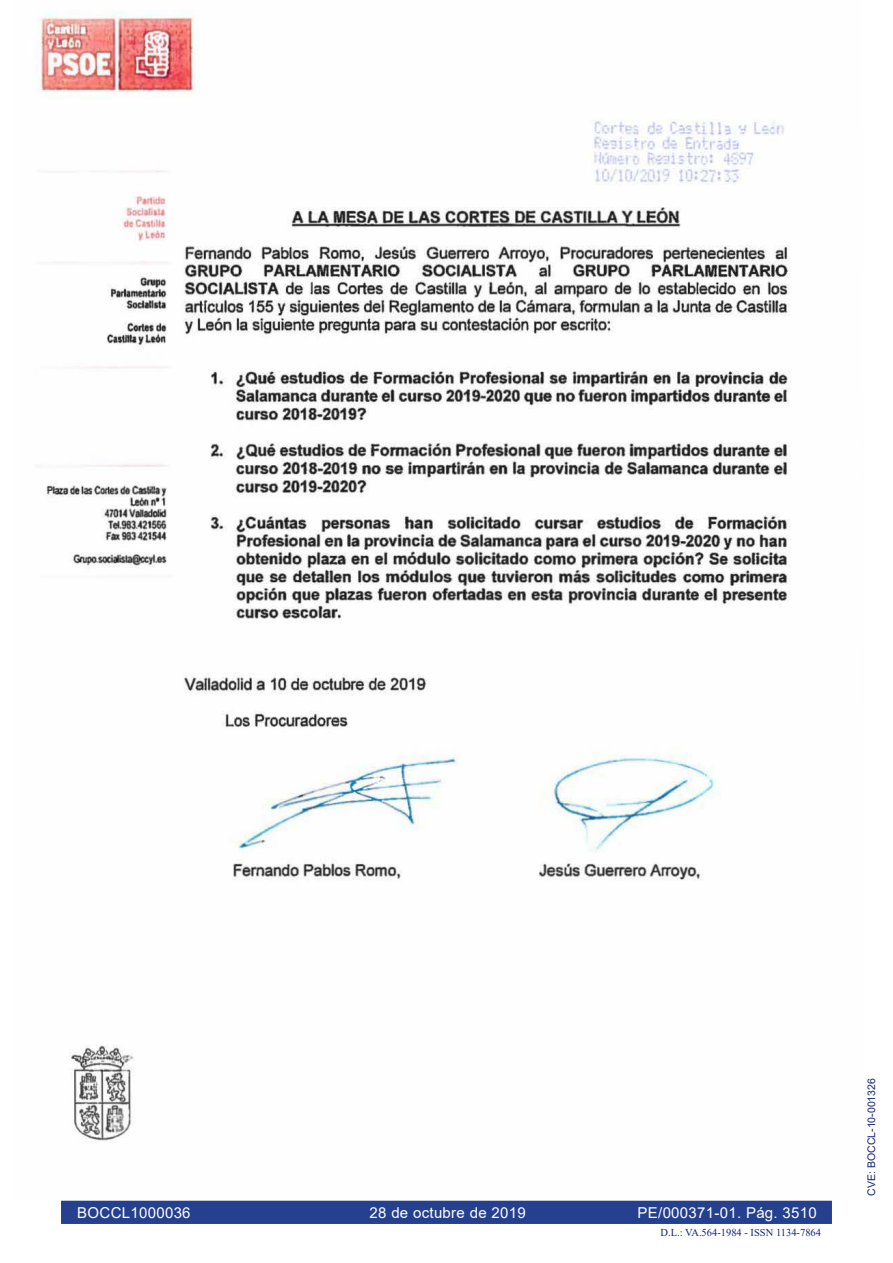
<style>
.page{position:relative;width:893px;height:1263px;background:#fff}
.page>*{position:absolute;margin:0;border:0;box-sizing:border-box;transform-origin:0 0}
.E_CVE{font:15px "Arial";letter-spacing:.02em;color:#fff}
.t1{font:10.5px "Times New Roman";color:#132477}
.t2{font:10.5px "Arial";color:#132477}
</style>
<div class="page">
<div style="left:60px;top:1200px;width:773px;height:25px;background:#25408f"></div>
<div style="left:60px;top:1199px;width:773px;height:26px;border:2px solid #fff"></div>
<img style="left:36px;top:10px;width:797px;height:1190px">
<p class="E_CVE" style="left:77px;top:1202px;width:115px">BOCCL1000036</p>
<p class="E_CVE" style="left:370px;top:1202px;width:158px">28 de octubre de 2019</p>
<p class="E_CVE" style="left:638px;top:1202px;width:181px">PE/000371-01. Pág. 3510</p>
<p class="t1" style="left:661px;top:1225px;width:162px">D.L.: VA.564-1984 - ISSN 1134-7864</p>
<p class="t2" style="left:864px;top:1195px;width:119px;rotate:-90deg">CVE: BOCCL-10-001326</p>
</div>
